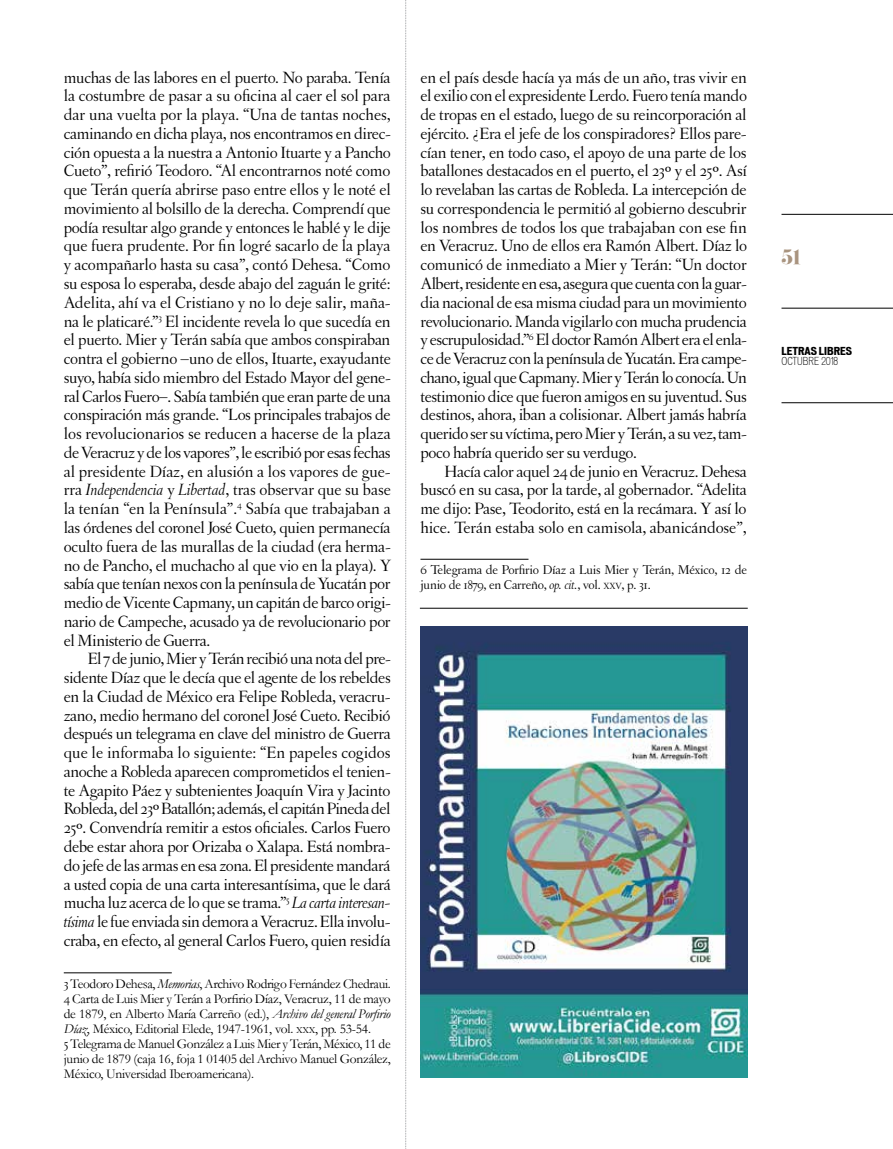
<style>
.page{position:relative;width:893px;height:1149px;background:#fff}
.page>*{position:absolute;margin:0;border:0;box-sizing:border-box;transform-origin:0 0}
.t1{font:18px "Eloquent JF";color:#a9947f}
.t2{font:17.25px/18.8px "Letras Oldstyle";letter-spacing:-.025em;color:#000;text-align:justify}
.t3{font:13.5px/15px "Garamond";letter-spacing:-.02em;color:#000}
.t4{font:13.5px/15px "Letras Oldstyle";letter-spacing:-.015em;color:#000}
.t5{font:700 expanded 10.5px "Vonnes";color:#000}
.t6{font:300 condensed 10.5px "Vonnes";color:#000}
.s1{font-style:italic}
.s2{font-family:"Adobe Garamond Pro"}
.s3{font-family:"Letras Oldstyle"}
.s4{font-size:9.45px}
</style>
<div class="page">
<hr style="left:781px;top:214px;width:112px;height:1px;background:#000">
<hr style="left:781px;top:308px;width:112px;height:1px;background:#000">
<hr style="left:781px;top:402px;width:112px;height:1px;background:#000">
<svg style="left:405px;top:0;width:2px;height:1149px"></svg>
<hr style="left:420px;top:559px;width:108px;height:1px;background:#000">
<hr style="left:64px;top:972px;width:108px;height:1px;background:#000">
<hr style="left:420px;top:607px;width:328px;height:1px;background:#000">
<img style="left:420px;top:626px;width:328px;height:450px">
<p class="t2" style="left:64px;top:68px;width:329px">muchas de las labores en el puerto. No paraba. Tenía la costumbre de pasar a su oficina al caer el sol para dar una vuelta por la playa. “Una de tantas noches, caminando en dicha playa, nos encontramos en direc&shy;ción opuesta a la nuestra a Antonio Ituarte y a Pancho Cueto”, refirió Teodoro. “Al encontrarnos noté como que Terán quería abrirse paso entre ellos y le noté el movimiento al bolsillo de la derecha. Comprendí que podía resultar algo grande y entonces le hablé y le dije que fuera prudente. Por fin logré sacarlo de la playa y acompañarlo hasta su casa”, contó Dehesa. “Como su esposa lo esperaba, desde abajo del zaguán le grité:<br>Adelita, ahí va el Cristiano y no lo deje salir, maña&shy;na le platicaré.”<sup>3</sup> El incidente revela lo que sucedía en el puerto. Mier y Terán sabía que ambos conspiraban contra el gobierno –uno de ellos, Ituarte, exayudante suyo, había sido miembro del Estado Mayor del gene&shy;ral Carlos Fuero–. Sabía también que eran parte de una conspiración más grande. “Los principales trabajos de los revolucionarios se reducen a hacerse de la plaza de Veracruz y de los vapores”, le escribió por esas fechas al presidente Díaz, en alusión a los vapores de gue&shy;rra <span class="s1">Independencia</span> y <span class="s1">Libertad</span>, tras observar que su base la tenían “en la Península”.<sup>4</sup> Sabía que trabajaban a las órdenes del coronel José Cueto, quien permanecía oculto fuera de las murallas de la ciudad (era herma&shy;no de Pancho, el muchacho al que vio en la playa). Y sabía que tenían nexos con la península de Yucatán por medio de Vicente Capmany, un capitán de barco origi&shy;nario de Campeche, acusado ya de revolucionario por el Ministerio de Guerra.</p>
<p class="t2" style="left:64px;top:649px;width:328px;text-indent:24px">El 7 de junio, Mier y Terán recibió una nota del pre&shy;sidente Díaz que le decía que el agente de los rebeldes en la Ciudad de México era Felipe Robleda, veracru&shy;zano, medio hermano del coronel José Cueto. Recibió después un telegrama en clave del ministro de Guerra que le informaba lo siguiente: “En papeles cogidos anoche a Robleda aparecen comprometidos el tenien&shy;te Agapito Páez y subtenientes Joaquín Vira y Jacinto Robleda, del 23<span class="s2">º</span> Batallón; además, el capitán Pineda del 25<span class="s2">º</span>. Convendría remitir a estos oficiales. Carlos Fuero debe estar ahora por Orizaba o Xalapa. Está nombra&shy;do jefe de las armas en esa zona. El presidente mandará a usted copia de una carta interesantísima, que le dará mucha luz acerca de lo que se trama.”<sup>5</sup> <span class="s1">La carta interesan&shy;tísima</span> le fue enviada sin demora a Veracruz. Ella involu&shy;craba, en efecto, al general Carlos Fuero, quien residía</p>
<p class="t3" style="left:64px;top:975px;width:328px"><span class="s3">3</span> Teodoro Dehesa, <span class="s1">Memorias</span>, Archivo Rodrigo Fernández Chedraui.<br><span class="s3">4</span> Carta de Luis Mier y Terán a Porfirio Díaz, Veracruz, 11 de mayo de 1879, en Alberto María Carreño (ed.), <span class="s1">Archivo del general Porfirio Díaz</span>, México, Editorial Elede, 1947-1961, vol. <span class="s4">XXX</span>, pp. 53-54.<br><span class="s3">5</span> Telegrama de Manuel González a Luis Mier y Terán, México, 11 de junio de 1879 (caja 16, foja 1 01405 del Archivo Manuel González, México, Universidad Iberoamericana).</p>
<p class="t2" style="left:420px;top:68px;width:328px">en el país desde hacía ya más de un año, tras vivir en el exilio con el expresidente Lerdo. Fuero tenía mando de tropas en el estado, luego de su reincorporación al ejército. ¿Era el jefe de los conspiradores? Ellos pare&shy;cían tener, en todo caso, el apoyo de una parte de los batallones destacados en el puerto, el 23<span class="s2">º</span> y el 25<span class="s2">º</span>. Así lo revelaban las cartas de Robleda. La intercepción de su correspondencia le permitió al gobierno descubrir los nombres de todos los que trabajaban con ese fin en Veracruz. Uno de ellos era Ramón Albert. Díaz lo comunicó de inmediato a Mier y Terán: “Un doctor Albert, residente en esa, asegura que cuenta con la guar&shy;dia nacional de esa misma ciudad para un movimiento revolucionario. Manda vigilarlo con mucha prudencia y escrupulosidad.”<sup>6</sup> El doctor Ramón Albert era el enla&shy;ce de Veracruz con la península de Yucatán. Era campe&shy;chano, igual que Capmany. Mier y Terán lo conocía. Un testimonio dice que fueron amigos en su juventud. Sus destinos, ahora, iban a colisionar. Albert jamás habría querido ser su víctima, pero Mier y Terán, a su vez, tam&shy;poco habría querido ser su verdugo.</p>
<p class="t2" style="left:420px;top:461px;width:328px;text-indent:24px">Hacía calor aquel 24 de junio en Veracruz. Dehesa buscó en su casa, por la tarde, al gobernador. “Adelita me dijo: Pase, Teodorito, está en la recámara. Y así lo hice. Terán estaba solo en camisola, abanicándose”,</p>
<p class="t4" style="left:420px;top:562px;width:328px">6 Telegrama de Porfirio Díaz a Luis Mier y Terán, México, 12 de junio de 1879, en Carreño, <span class="s1">op. cit.</span>, vol. <span class="s4">XXV</span>, p. 31.</p>
<p class="t1" style="left:781px;top:245px;width:21px">51</p>
<p class="t5" style="left:781px;top:344px;width:72px">LETRAS LIBRES</p>
<p class="t6" style="left:781px;top:355px;width:58px">OCTUBRE 2018</p>
</div>
